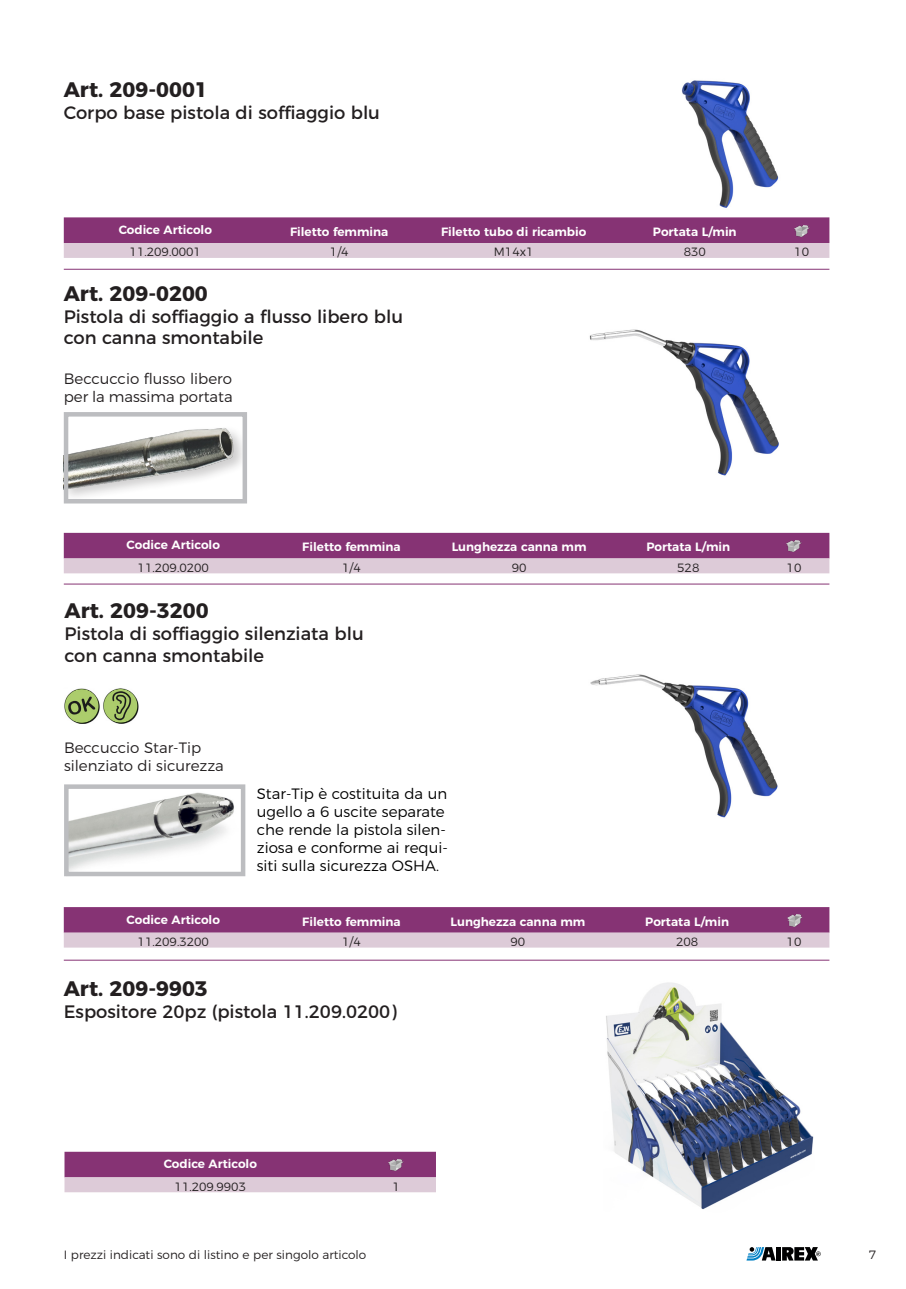
<style>
.page{position:relative;width:906px;height:1289px;background:#fff}
.page>*{position:absolute;margin:0;border:0;box-sizing:border-box;transform-origin:0 0}
.Paragrafo_base{font:700 21px "Montserrat";color:#231f20}
.Paragrafo_base-2{font:18px/21.6px "Montserrat";color:#231f20}
.Paragrafo_base-3{font:300 15px/18px "Montserrat";color:#000001}
.Paragrafo_base-4{font:300 15px "Montserrat";color:#231f20}
.Paragrafo_base-5{font:600 12px "Montserrat";color:#fff}
.Paragrafo_base-6{font:300 12px "Montserrat";color:#231f20}
</style>
<div class="page">
<div style="left:776px;top:1246px;width:5px;height:14px;background:#000001"></div>
<svg style="left:746px;top:1247px;width:29px;height:13px"></svg>
<svg style="left:782px;top:1247px;width:38px;height:13px"></svg>
<img style="left:682px;top:80px;width:97px;height:128px">
<hr style="left:64px;top:269px;width:765px;height:1px;background:#863374">
<svg style="left:64px;top:217px;width:765px;height:41px;background:#a76d9a"></svg>
<img style="left:794px;top:225px;width:15px;height:11px">
<div style="left:61px;top:425px;width:187px;height:78px;background:#231f20;opacity:.22"></div>
<img style="left:64px;top:425px;width:182px;height:79px">
<div style="left:64px;top:412px;width:183px;height:91px;border:4px solid #bcbdc0"></div>
<img style="left:589px;top:329px;width:190px;height:147px">
<hr style="left:64px;top:584px;width:765px;height:1px;background:#863374">
<svg style="left:64px;top:533px;width:765px;height:40px;background:#a66b99"></svg>
<img style="left:787px;top:540px;width:15px;height:11px">
<img style="left:590px;top:674px;width:188px;height:144px">
<svg style="left:64px;top:907px;width:765px;height:40px;background:#a66b98"></svg>
<img style="left:787px;top:914px;width:15px;height:12px">
<hr style="left:64px;top:959px;width:765px;height:1px;background:#863374">
<img style="left:606px;top:982px;width:208px;height:228px">
<svg style="left:64px;top:1151px;width:372px;height:41px;background:#a86f9b"></svg>
<img style="left:388px;top:1159px;width:15px;height:11px">
<img style="left:69px;top:792px;width:165px;height:79px">
<div style="left:64px;top:784px;width:181px;height:92px;border:4px solid #bcbdc0"></div>
<img style="left:64px;top:688px;width:74px;height:35px">
<p class="Paragrafo_base" style="left:64px;top:72px;width:146px">Art. 209-0001</p>
<p class="Paragrafo_base-2" style="left:64px;top:100px;width:318px">Corpo base pistola di soffiaggio blu</p>
<p class="Paragrafo_base-5" style="left:119px;top:220px;width:95px">Codice Articolo</p>
<p class="Paragrafo_base-5" style="left:290px;top:222px;width:100px">Filetto femmina</p>
<p class="Paragrafo_base-5" style="left:441px;top:222px;width:147px">Filetto tubo di ricambio</p>
<p class="Paragrafo_base-5" style="left:653px;top:222px;width:85px">Portata L/min</p>
<p class="Paragrafo_base-6" style="left:130px;top:242px;width:73px">11.209.0001</p>
<p class="Paragrafo_base-6" style="left:330px;top:242px;width:20px">1/4</p>
<p class="Paragrafo_base-6" style="left:494px;top:242px;width:41px">M14x1</p>
<p class="Paragrafo_base-6" style="left:683px;top:242px;width:24px">830</p>
<p class="Paragrafo_base-6" style="left:794px;top:242px;width:16px">10</p>
<p class="Paragrafo_base" style="left:64px;top:276px;width:146px">Art. 209-0200</p>
<p class="Paragrafo_base-2" style="left:64px;top:304px;width:341px">Pistola di soffiaggio a flusso libero blu con canna smontabile</p>
<p class="Paragrafo_base-4" style="left:64px;top:367px;width:170px">Beccuccio flusso libero</p>
<p class="Paragrafo_base-4" style="left:64px;top:385px;width:170px">per la massima portata</p>
<p class="Paragrafo_base-5" style="left:127px;top:535px;width:95px">Codice Articolo</p>
<p class="Paragrafo_base-5" style="left:302px;top:537px;width:100px">Filetto femmina</p>
<p class="Paragrafo_base-5" style="left:452px;top:537px;width:136px">Lunghezza canna mm</p>
<p class="Paragrafo_base-5" style="left:646px;top:537px;width:85px">Portata L/min</p>
<p class="Paragrafo_base-6" style="left:138px;top:558px;width:73px">11.209.0200</p>
<p class="Paragrafo_base-6" style="left:342px;top:558px;width:20px">1/4</p>
<p class="Paragrafo_base-6" style="left:512px;top:558px;width:16px">90</p>
<p class="Paragrafo_base-6" style="left:677px;top:558px;width:24px">528</p>
<p class="Paragrafo_base-6" style="left:786px;top:558px;width:16px">10</p>
<p class="Paragrafo_base" style="left:64px;top:593px;width:146px">Art. 209-3200</p>
<p class="Paragrafo_base-2" style="left:64px;top:621px;width:301px">Pistola di soffiaggio silenziata blu</p>
<p class="Paragrafo_base-2" style="left:64px;top:643px;width:201px">con canna smontabile</p>
<p class="Paragrafo_base-4" style="left:64px;top:736px;width:139px">Beccuccio Star-Tip</p>
<p class="Paragrafo_base-4" style="left:64px;top:754px;width:161px">silenziato di sicurezza</p>
<p class="Paragrafo_base-3" style="left:257px;top:783px;width:193px">Star-Tip è costituita da un ugello a 6 uscite separate che rende la pistola silen&shy;ziosa e conforme ai requi&shy;siti sulla sicurezza OSHA.</p>
<p class="Paragrafo_base-5" style="left:127px;top:909px;width:95px">Codice Articolo</p>
<p class="Paragrafo_base-5" style="left:302px;top:911px;width:100px">Filetto femmina</p>
<p class="Paragrafo_base-5" style="left:450px;top:911px;width:136px">Lunghezza canna mm</p>
<p class="Paragrafo_base-5" style="left:645px;top:911px;width:85px">Portata L/min</p>
<p class="Paragrafo_base-6" style="left:138px;top:932px;width:73px">11.209.3200</p>
<p class="Paragrafo_base-6" style="left:342px;top:932px;width:20px">1/4</p>
<p class="Paragrafo_base-6" style="left:510px;top:932px;width:16px">90</p>
<p class="Paragrafo_base-6" style="left:676px;top:932px;width:24px">208</p>
<p class="Paragrafo_base-6" style="left:786px;top:932px;width:16px">10</p>
<p class="Paragrafo_base" style="left:64px;top:971px;width:144px">Art. 209-9903</p>
<p class="Paragrafo_base-2" style="left:64px;top:999px;width:334px">Espositore 20pz (pistola 11.209.0200)</p>
<p class="Paragrafo_base-5" style="left:164px;top:1154px;width:95px">Codice Articolo</p>
<p class="Paragrafo_base-6" style="left:175px;top:1176px;width:73px">11.209.9903</p>
<p class="Paragrafo_base-6" style="left:392px;top:1176px;width:9px">1</p>
<p class="Paragrafo_base-6" style="left:64px;top:1245px;width:304px">I prezzi indicati sono di listino e per singolo articolo</p>
<p class="Paragrafo_base-6" style="left:869px;top:1245px;width:9px">7</p>
</div>
